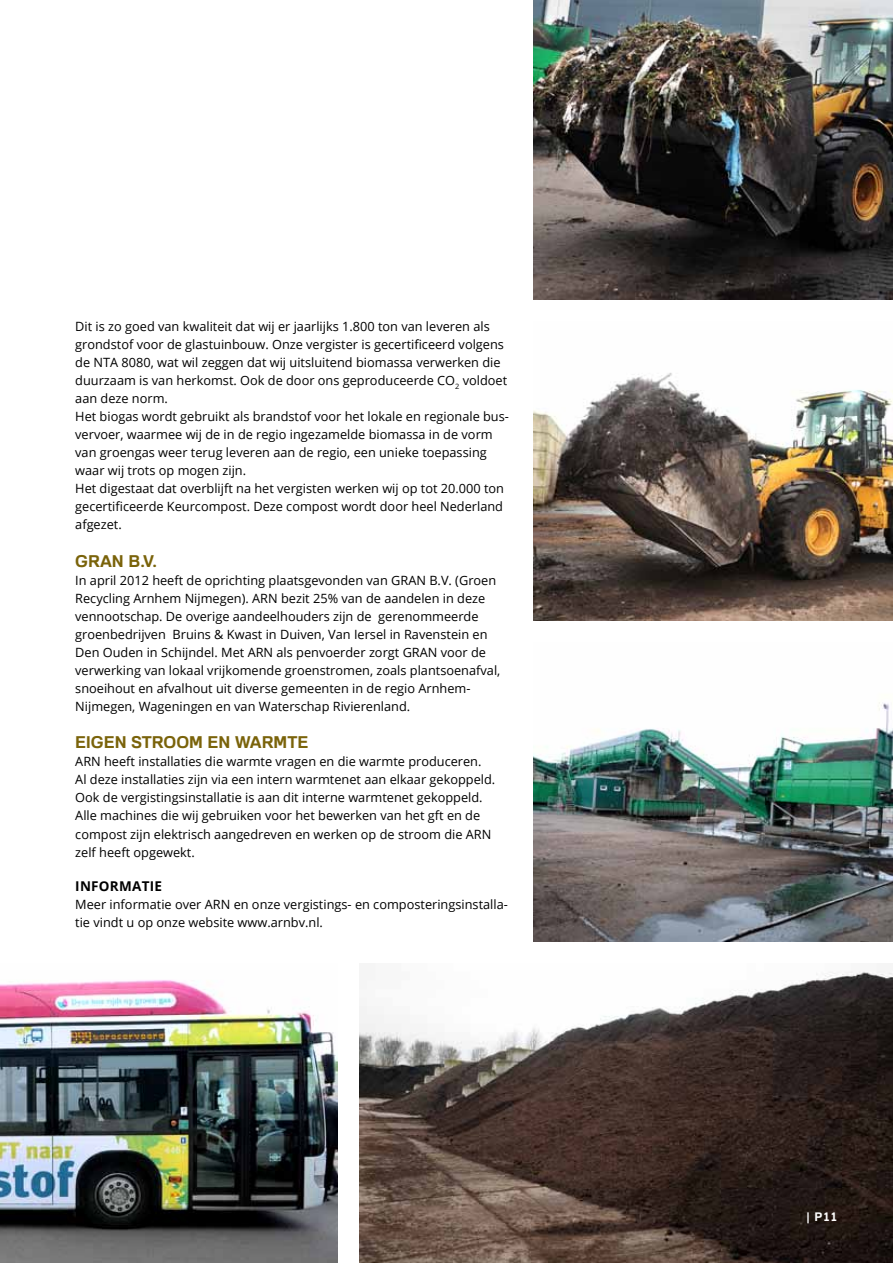
<style>
.page{position:relative;width:893px;height:1263px;background:#fff}
.page>*{position:absolute;margin:0;border:0;box-sizing:border-box;transform-origin:0 0}
.t1{font:700 16.5px "Familiar Pro";color:#7a630a}
.t2{font:700 13.5px "Open Sans";letter-spacing:.02em;color:#000}
.t3{font:12.75px/18px "Open Sans";color:#000}
.t4{font:700 12px "Familiar Pro";color:#fff}
</style>
<div class="page">
<img style="left:0;top:980px;width:338px;height:283px">
<img style="left:533px;top:0;width:360px;height:300px">
<img style="left:533px;top:373px;width:360px;height:248px">
<img style="left:533px;top:702px;width:360px;height:240px">
<img style="left:360px;top:971px;width:533px;height:292px">
<p class="t3" style="left:75px;top:317px;width:435px">Dit is zo goed van kwaliteit dat wij er jaarlijks 1.800 ton van leveren als grondstof voor de glastuinbouw. Onze vergister is gecertificeerd volgens de NTA 8080, wat wil zeggen dat wij uitsluitend biomassa verwerken die duurzaam is van herkomst. Ook de door ons geproduceerde CO<sub>2</sub> voldoet aan deze norm.<br>Het biogas wordt gebruikt als brandstof voor het lokale en regionale bus&shy;vervoer, waarmee wij de in de regio ingezamelde biomassa in de vorm van groengas weer terug leveren aan de regio, een unieke toepassing waar wij trots op mogen zijn.<br>Het digestaat dat overblijft na het vergisten werken wij op tot 20.000 ton gecertificeerde Keurcompost. Deze compost wordt door heel Nederland afgezet.</p>
<p class="t1" style="left:75px;top:551px;width:83px">GRAN B.V.</p>
<p class="t3" style="left:75px;top:571px;width:427px">In april 2012 heeft de oprichting plaatsgevonden van GRAN B.V. (Groen Recycling Arnhem Nijmegen). ARN bezit 25% van de aandelen in deze vennootschap. De overige aandeelhouders zijn de gerenommeerde groenbedrijven Bruins &amp; Kwast in Duiven, Van Iersel in Ravenstein en Den Ouden in Schijndel. Met ARN als penvoerder zorgt GRAN voor de verwerking van lokaal vrijkomende groenstromen, zoals plantsoenafval, snoeihout en afvalhout uit diverse gemeenten in de regio Arnhem-Nijmegen, Wageningen en van Waterschap Rivierenland.</p>
<p class="t1" style="left:75px;top:732px;width:235px">EIGEN STROOM EN WARMTE</p>
<p class="t3" style="left:75px;top:752px;width:421px">ARN heeft installaties die warmte vragen en die warmte produceren.<br>Al deze installaties zijn via een intern warmtenet aan elkaar gekoppeld.<br>Ook de vergistingsinstallatie is aan dit interne warmtenet gekoppeld.<br>Alle machines die wij gebruiken voor het bewerken van het gft en de compost zijn elektrisch aangedreven en werken op de stroom die ARN zelf heeft opgewekt.</p>
<p class="t2" style="left:75px;top:876px;width:88px">IN FORMATI E</p>
<p class="t3" style="left:75px;top:895px;width:434px">Meer informatie over ARN en onze vergistings- en composteringsinstalla&shy;tie vindt u op onze website www.arnbv.nl.</p>
<p class="t4" style="left:806px;top:1209px;width:32px">| P11</p>
</div>
